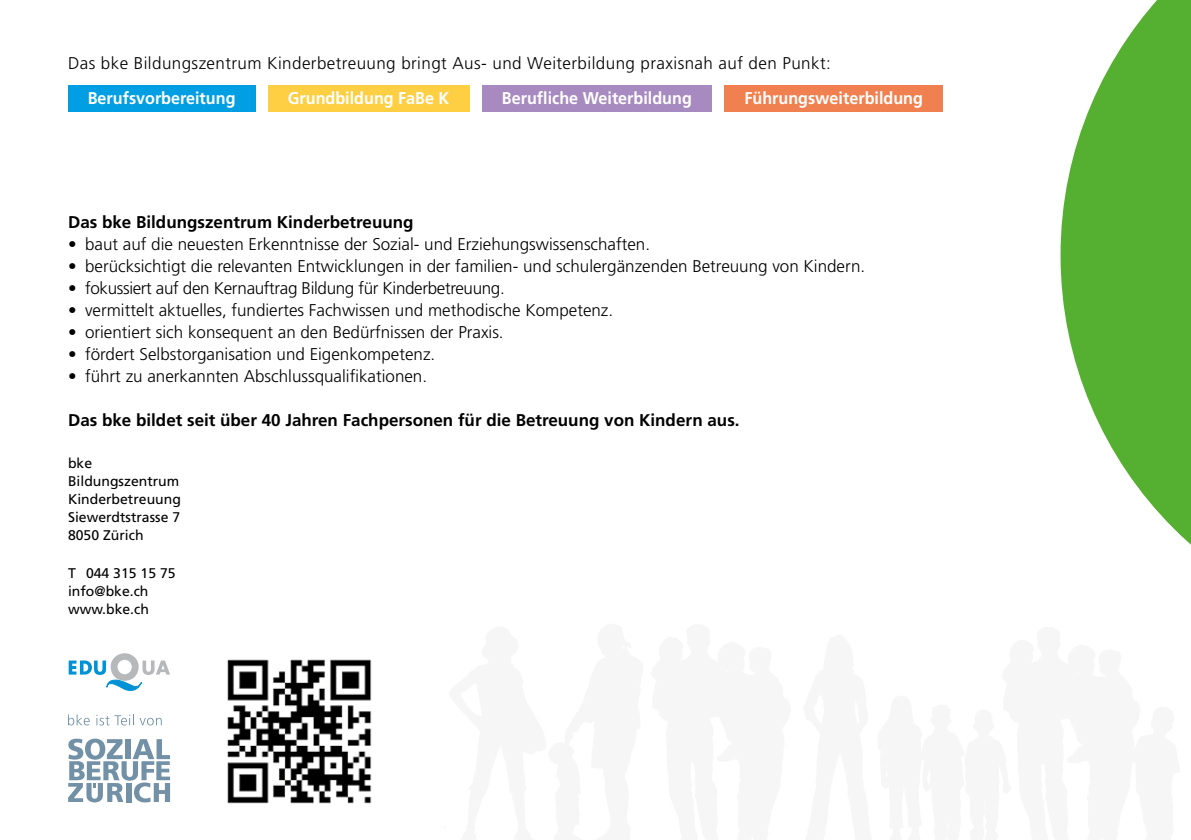
<style>
.page{position:relative;width:1191px;height:840px;background:#fff}
.page>*{position:absolute;margin:0;border:0;box-sizing:border-box;transform-origin:0 0}
.t1{font:300 17px "Frutiger";color:#000}
.t2{font:700 17px "Frutiger";color:#000}
.t3{font:300 17px "Frutiger";letter-spacing:.025em;color:#000}
.t4{font:700 17px "Frutiger";color:#fff;scale:.95 1}
.t5{font:300 17px "Frutiger";letter-spacing:-.02em;color:#000}
.t6{font:14px/18px "Frutiger";color:#000}
</style>
<div class="page">
<svg style="left:1060px;top:0;width:131px;height:545px;fill:#55af30"></svg>
<div style="left:68px;top:85px;width:187px;height:27px;background:#009ee3"></div>
<div style="left:268px;top:85px;width:201px;height:27px;background:#fece43"></div>
<div style="left:482px;top:85px;width:229px;height:27px;background:#a78ac0"></div>
<div style="left:724px;top:85px;width:219px;height:27px;background:#f0804f"></div>
<svg style="left:69px;top:653px;width:101px;height:37px"></svg>
<img style="left:227px;top:659px;width:145px;height:145px">
<svg style="left:68px;top:738px;width:102px;height:64px"></svg>
<svg style="left:68px;top:714px;width:22px;height:11px"></svg>
<svg style="left:96px;top:714px;width:38px;height:11px"></svg>
<svg style="left:140px;top:717px;width:22px;height:8px"></svg>
<p class="t3" style="left:68px;top:54px;width:764px">Das bke Bildungszentrum Kinderbetreuung bringt Aus- und Weiterbildung praxisnah auf den Punkt:</p>
<p class="t4" style="left:88px;top:88px;width:157px">Berufsvorbereitung</p>
<p class="t4" style="left:288px;top:88px;width:172px">Grundbildung FaBe K</p>
<p class="t4" style="left:502px;top:88px;width:201px">Berufliche Weiterbildung</p>
<p class="t4" style="left:744px;top:88px;width:189px">Führungsweiterbildung</p>
<p class="t2" style="left:68px;top:212px;width:347px">Das bke Bildungszentrum Kinderbetreuung</p>
<p class="t1" style="left:68px;top:234px;width:583px">• baut auf die neuesten Erkenntnisse der Sozial- und Erziehungswissenschaften.</p>
<p class="t1" style="left:68px;top:256px;width:798px">• berücksichtigt die relevanten Entwicklungen in der familien- und schulergänzenden Betreuung von Kindern.</p>
<p class="t5" style="left:68px;top:278px;width:438px">• fokussiert auf den Kernauftrag Bildung für Kinderbetreuung.</p>
<p class="t1" style="left:68px;top:300px;width:546px">• vermittelt aktuelles, fundiertes Fachwissen und methodische Kompetenz.</p>
<p class="t1" style="left:68px;top:322px;width:437px">• orientiert sich konsequent an den Bedürfnissen der Praxis.</p>
<p class="t1" style="left:68px;top:344px;width:369px">• fördert Selbstorganisation und Eigenkompetenz.</p>
<p class="t1" style="left:68px;top:366px;width:360px">• führt zu anerkannten Abschlussqualifikationen.</p>
<p class="t2" style="left:68px;top:410px;width:673px">Das bke bildet seit über 40 Jahren Fachpersonen für die Betreuung von Kindern aus.</p>
<p class="t6" style="left:68px;top:453px;width:114px">bke<br>Bildungszentrum<br>Kinderbetreuung<br>Siewerdtstrasse 7<br>8050 Zürich</p>
<p class="t6" style="left:68px;top:563px;width:109px">T 044 315 15 75 info@bke.ch www.bke.ch</p>
</div>
